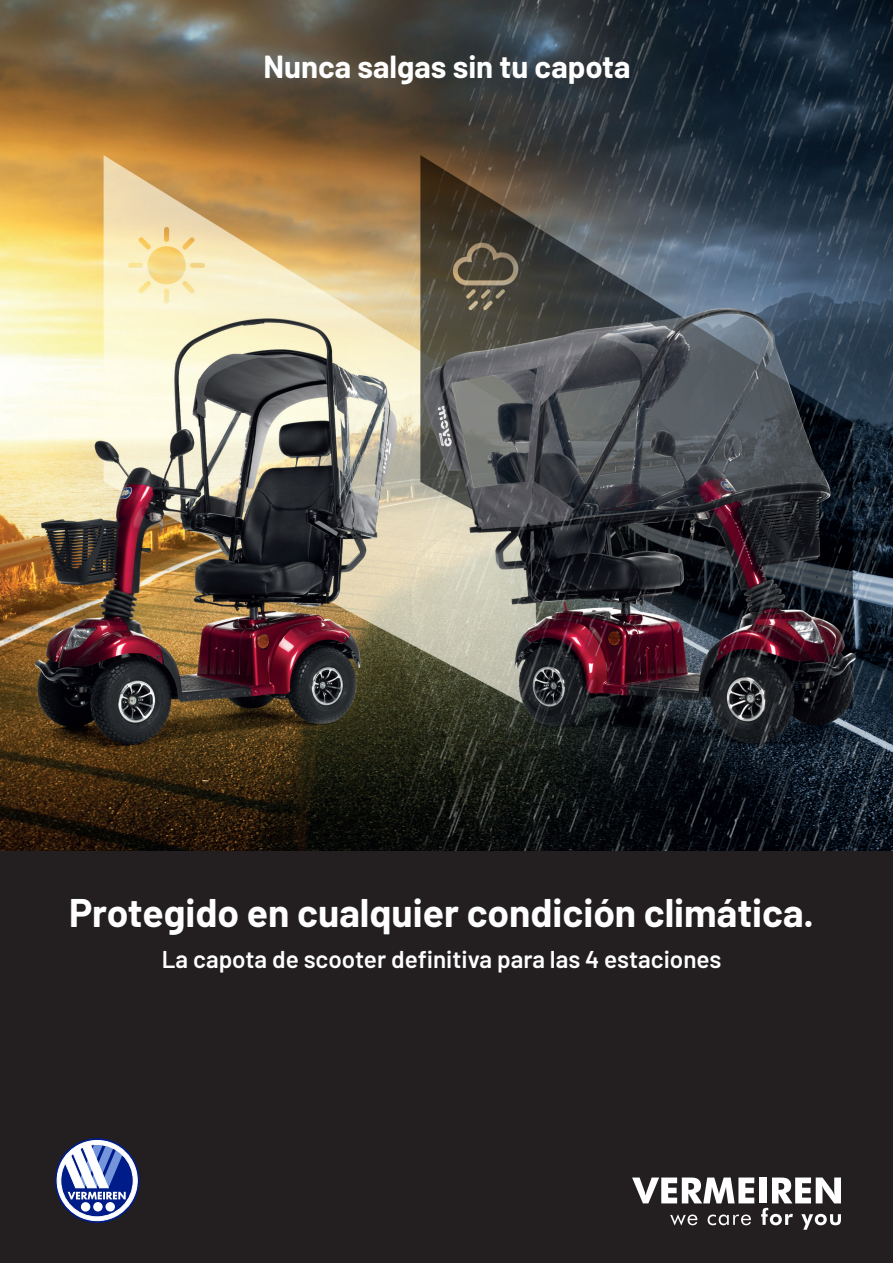
<style>
.page{position:relative;width:893px;height:1263px;background:#fff}
.page>*{position:absolute;margin:0;border:0;box-sizing:border-box;transform-origin:0 0}
.t1{font:700 39px "Barlow";color:#fff}
.t2{font:700 31.2px "Barlow";color:#fff}
.t3{font:600 24.3px "Barlow";color:#fff}
</style>
<div class="page">
<img style="left:0;top:0;width:893px;height:851px">
<div style="left:0;top:851px;width:893px;height:412px;background:#231f20"></div>
<svg style="left:57px;top:1140px;width:81px;height:81px"></svg>
<svg style="left:632px;top:1177px;width:122px;height:26px"></svg>
<div style="left:759px;top:1177px;width:7px;height:26px;background:#fff"></div>
<svg style="left:670px;top:1214px;width:27px;height:11px"></svg>
<svg style="left:708px;top:1214px;width:43px;height:11px"></svg>
<svg style="left:761px;top:1177px;width:80px;height:53px"></svg>
<p class="t2" style="left:263px;top:43px;width:369px">Nunca salgas sin tu capota</p>
<p class="t1" style="left:69px;top:884px;width:747px">Protegido en cualquier condición climática.</p>
<p class="t3" style="left:162px;top:941px;width:561px">La capota de scooter definitiva para las 4 estaciones</p>
</div>
